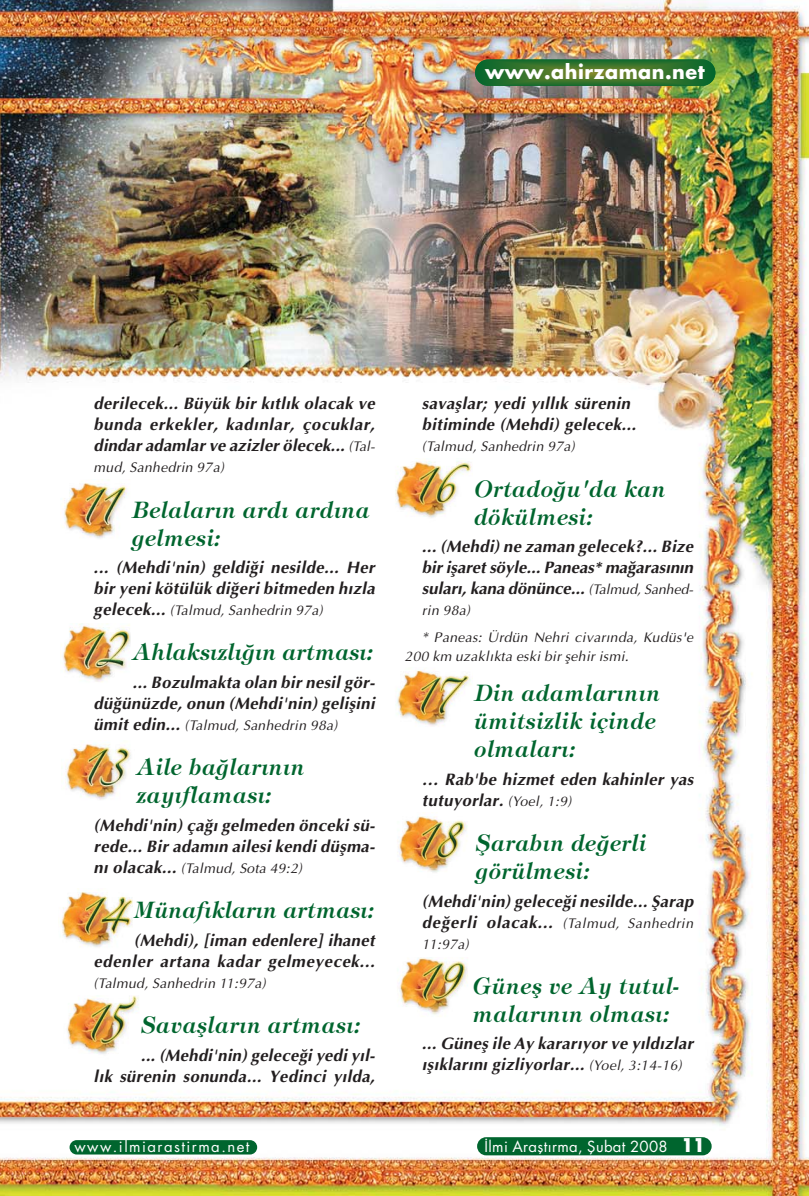
<style>
.page{position:relative;width:809px;height:1196px;background:#fff}
.page>*{position:absolute;margin:0;border:0;box-sizing:border-box;transform-origin:0 0}
.t1{font:22.75px/28px "Tiffany Bold Italic Turk";letter-spacing:.025em;color:#00652e}
.t2{font:19.25px "Futura T Bold";letter-spacing:.025em;color:#fff}
.t3{font:16.62px/21px "Optima Turk BI";letter-spacing:.02em;color:#231f20}
.t4{font:16.62px/21px "Optima Turk BI";letter-spacing:.04em;color:#231f20;text-align:right}
.t5{font:14.88px "Futura T Regular";letter-spacing:.025em;color:#fff}
.t6{font:14.88px "Futura T Regular";letter-spacing:.1em;color:#fff}
.t7{font:14px/27.3px "Optima Turk I";letter-spacing:.02em;color:#231f20}
.t8{font:14px/21px "Optima Turk I";letter-spacing:.045em;color:#231f20}
.s1{font-family:"Optima Turk I";font-size:14px}
.s2{font-family:"Optima Turk BI";font-size:16.62px}
.s3{font-family:"Futura T Bold";font-size:18.38px}
</style>
<div class="page">
<img style="left:0;top:0;width:808px;height:1195px">
<svg style="left:475px;top:59px;width:240px;height:27px;background:#34722c"></svg>
<div style="left:477px;top:1136px;width:234px;height:19px;background:#00652e;border-radius:9px"></div>
<div style="left:70px;top:1139px;width:187px;height:15px;background:#00652e;border-radius:7px"></div>
<img style="left:60px;top:479px;width:70px;height:60px">
<img style="left:61px;top:623px;width:70px;height:60px">
<img style="left:61px;top:740px;width:74px;height:60px">
<img style="left:59px;top:888px;width:73px;height:60px">
<img style="left:59px;top:995px;width:80px;height:69px">
<img style="left:387px;top:458px;width:85px;height:69px">
<img style="left:386px;top:667px;width:86px;height:91px">
<img style="left:389px;top:812px;width:85px;height:69px">
<img style="left:389px;top:957px;width:82px;height:69px">
<p class="t2" style="left:485px;top:63px;width:221px">www.ahirzaman.net</p>
<p class="t3" style="left:94px;top:394px;width:283px;text-align:justify">derilecek... Büyük bir k›tl›k olacak ve bunda erkekler, kad›nlar, çocuklar, dindar adamlar ve azizler ölecek... <span class="s1">(Tal-</span></p>
<p class="t7" style="left:94px;top:455px;width:132px">mud, Sanhedrin 97a)</p>
<h1 class="t1" style="left:132px;top:497px;width:239px">Belalar›n ard› ard›na gelmesi:</h1>
<p class="t3" style="left:94px;top:558px;width:282px">... (Mehdi'nin) geldi¤i nesilde... Her bir yeni kötülük di¤eri bitmeden h›zla</p>
<p class="t7" style="left:94px;top:598px;width:230px"><span class="s2">gelecek...</span> (Talmud, Sanhedrin 97a)</p>
<h1 class="t1" style="left:132px;top:640px;width:243px">Ahlaks›zl›¤›n artmas›:</h1>
<p class="t3" style="left:94px;top:673px;width:283px;text-align:right">... Bozulmakta olan bir nesil gör&shy;dü¤ünüzde, onun (Mehdi'nin) geliflini</p>
<p class="t7" style="left:94px;top:712px;width:245px"><span class="s2">ümit edin...</span> (Talmud, Sanhedrin 98a)</p>
<h1 class="t1" style="left:136px;top:755px;width:170px">Aile ba¤lar›n›n zay›flamas›:</h1>
<p class="t3" style="left:94px;top:816px;width:283px">(Mehdi'nin) ça¤› gelmeden önceki sü&shy;rede... Bir adam›n ailesi kendi düflma-</p>
<p class="t7" style="left:94px;top:855px;width:210px"><span class="s2">n› olacak...</span> (Talmud, Sota 49:2)</p>
<h1 class="t1" style="left:134px;top:898px;width:242px">Münaf›klar›n artmas›:</h1>
<p class="t4" style="left:94px;top:931px;width:283px">(Mehdi), [iman edenlere] ihanet edenler artana kadar gelmeyecek...</p>
<p class="t7" style="left:94px;top:970px;width:174px">(Talmud, Sanhedrin 11:97a)</p>
<h1 class="t1" style="left:141px;top:1012px;width:222px">Savafllar›n artmas›:</h1>
<p class="t3" style="left:94px;top:1045px;width:283px;text-align:right">... (Mehdi'nin) gelece¤i yedi y›l-<br>l›k sürenin sonunda... Yedinci y›lda,</p>
<p class="t3" style="left:422px;top:394px;width:216px">savafllar; yedi y›ll›k sürenin bitiminde (Mehdi) gelecek...</p>
<p class="t7" style="left:422px;top:434px;width:154px">(Talmud, Sanhedrin 97a)</p>
<h1 class="t1" style="left:474px;top:476px;width:193px">Ortado¤u'da kan dökülmesi:</h1>
<p class="t3" style="left:422px;top:537px;width:273px;text-align:justify">... (Mehdi) ne zaman gelecek?... Bize bir iflaret söyle... Paneas* ma¤aras›n›n sular›, kana dönünce... <span class="s1">(Talmud, Sanhed-</span></p>
<p class="t7" style="left:422px;top:598px;width:273px">rin 98a)<br>* Paneas: Ürdün Nehri civar›nda, Kudüs'e</p>
<p class="t7" style="left:404px;top:643px;width:226px">200 km uzakl›kta eski bir flehir ismi.</p>
<h1 class="t1" style="left:474px;top:681px;width:187px">Din adamlar›n›n ümitsizlik içinde olmalar›:</h1>
<p class="t3" style="left:422px;top:770px;width:273px">… Rab'be hizmet eden kahinler yas tutuyorlar. <span class="s1">(Yoel, 1:9)</span></p>
<h1 class="t1" style="left:475px;top:831px;width:172px">fiarab›n de¤erli görülmesi:</h1>
<p class="t3" style="left:422px;top:892px;width:273px">(Mehdi'nin) gelece¤i nesilde... fiarap</p>
<p class="t8" style="left:422px;top:913px;width:273px"><span class="s2">de¤erli olacak...</span> (Talmud, Sanhedrin<br>11:97a)</p>
<h1 class="t1" style="left:473px;top:973px;width:207px">Günefl ve Ay tutul&shy;malar›n›n olmas›:</h1>
<p class="t3" style="left:422px;top:1034px;width:273px">... Günefl ile Ay karar›yor ve y›ld›zlar ›fl›klar›n› gizliyorlar... <span class="s1">(Yoel, 3:14-16)</span></p>
<p class="t6" style="left:74px;top:1138px;width:176px">www.ilmiarastirma.net</p>
<p class="t5" style="left:484px;top:1138px;width:222px">‹lmi Araflt›rma, fiubat 2008 <span class="s3">11</span></p>
</div>
